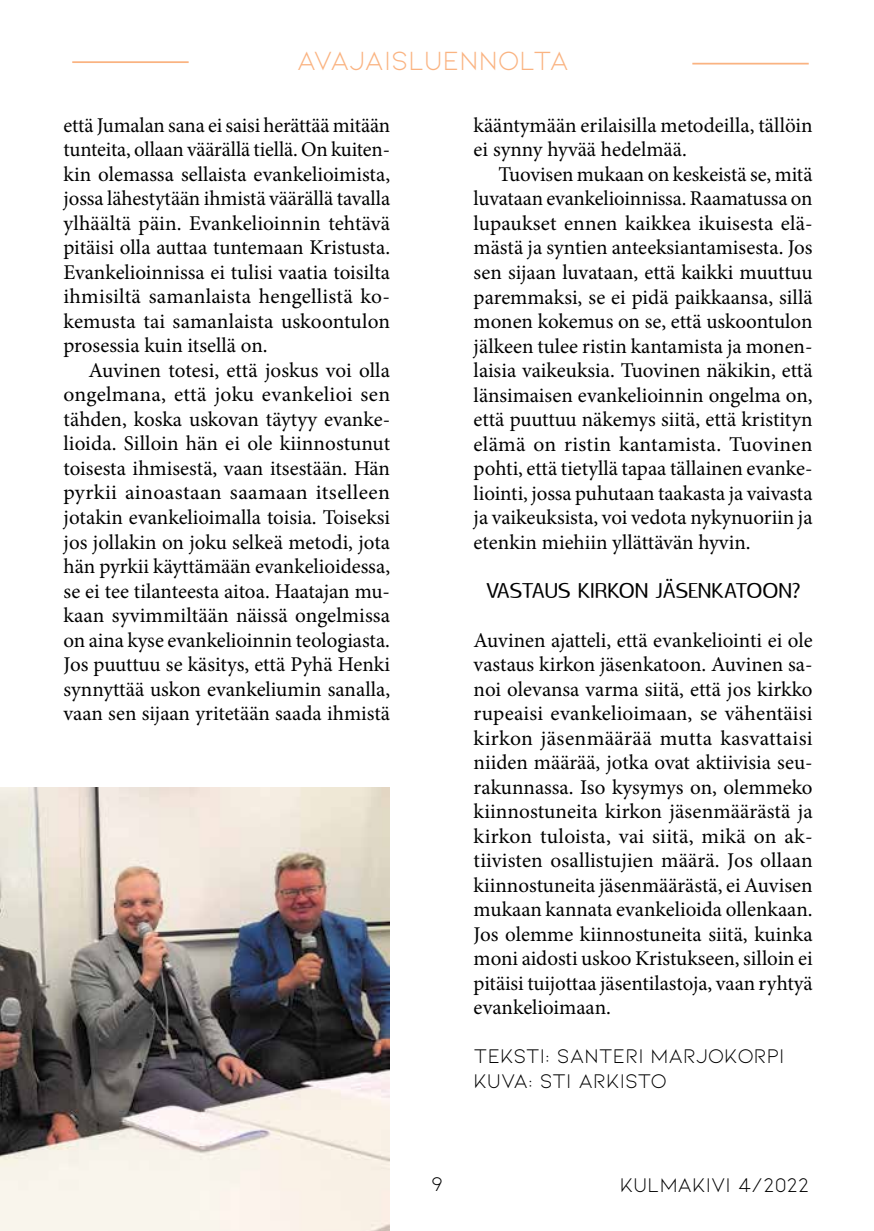
<style>
.page{position:relative;width:874px;height:1231px;background:#fff}
.page>*{position:absolute;margin:0;border:0;box-sizing:border-box;transform-origin:0 0}
.t1{font:28px "Kiona";color:#fab381}
.t2{font:21px/24.5px "Minion Pro";color:#000;text-align:justify}
.t3{font:21px/24.5px "Kiona";color:#000}
.t4{font:21px "Rabelo";color:#000}
</style>
<div class="page">
<hr style="left:692px;top:63px;width:116px;height:1px;background:#fab381">
<hr style="left:72px;top:61px;width:116px;height:2px;background:#fab381">
<img style="left:0;top:787px;width:389px;height:443px">
<h1 class="t1" style="left:296px;top:45px;width:273px">AVAJAISLUENNOLTA</h1>
<p class="t2" style="left:63px;top:113px;width:328px">että Jumalan sana ei saisi herättää mitään tunteita, ollaan väärällä tiellä. On kuiten&shy;kin olemassa sellaista evankelioimista, jossa lähestytään ihmistä väärällä tavalla ylhäältä päin. Evankelioinnin tehtävä pitäisi olla auttaa tuntemaan Kristusta.<br>Evankelioinnissa ei tulisi vaatia toisilta ihmisiltä samanlaista hengellistä ko&shy;kemusta tai samanlaista uskoontulon prosessia kuin itsellä on.</p>
<p class="t2" style="left:63px;top:358px;width:328px;text-indent:25px">Auvinen totesi, että joskus voi olla ongelmana, että joku evankelioi sen tähden, koska uskovan täytyy evanke&shy;lioida. Silloin hän ei ole kiinnostunut toisesta ihmisestä, vaan itsestään. Hän pyrkii ainoastaan saamaan itselleen jotakin evankelioimalla toisia. Toiseksi jos jollakin on joku selkeä metodi, jota hän pyrkii käyttämään evankelioidessa, se ei tee tilanteesta aitoa. Haatajan mu&shy;kaan syvimmiltään näissä ongelmissa on aina kyse evankelioinnin teologiasta.<br>Jos puuttuu se käsitys, että Pyhä Henki synnyttää uskon evankeliumin sanalla, vaan sen sijaan yritetään saada ihmistä</p>
<p class="t2" style="left:473px;top:113px;width:340px">kääntymään erilaisilla metodeilla, tällöin ei synny hyvää hedelmää.</p>
<p class="t2" style="left:473px;top:162px;width:340px;text-indent:25px">Tuovisen mukaan on keskeistä se, mitä luvataan evankelioinnissa. Raamatussa on lupaukset ennen kaikkea ikuisesta elä&shy;mästä ja syntien anteeksiantamisesta. Jos sen sijaan luvataan, että kaikki muuttuu paremmaksi, se ei pidä paikkaansa, sillä monen kokemus on se, että uskoontulon jälkeen tulee ristin kantamista ja monen&shy;laisia vaikeuksia. Tuovinen näkikin, että länsimaisen evankelioinnin ongelma on, että puuttuu näkemys siitä, että kristityn elämä on ristin kantamista. Tuovinen pohti, että tietyllä tapaa tällainen evanke&shy;liointi, jossa puhutaan taakasta ja vaivasta ja vaikeuksista, voi vedota nykynuoriin ja etenkin miehiin yllättävän hyvin.</p>
<p class="t4" style="left:486px;top:578px;width:315px">VASTAUS KIRKON JÄSENKATOON?</p>
<p class="t2" style="left:473px;top:627px;width:340px">Auvinen ajatteli, että evankeliointi ei ole vastaus kirkon jäsenkatoon. Auvinen sa&shy;noi olevansa varma siitä, että jos kirkko rupeaisi evankelioimaan, se vähentäisi kirkon jäsenmäärää mutta kasvattaisi niiden määrää, jotka ovat aktiivisia seu&shy;rakunnassa. Iso kysymys on, olemmeko kiinnostuneita kirkon jäsenmäärästä ja kirkon tuloista, vai siitä, mikä on ak&shy;tiivisten osallistujien määrä. Jos ollaan kiinnostuneita jäsenmäärästä, ei Auvisen mukaan kannata evankelioida ollenkaan.<br>Jos olemme kiinnostuneita siitä, kuinka moni aidosti uskoo Kristukseen, silloin ei pitäisi tuijottaa jäsentilastoja, vaan ryhtyä evankelioimaan.</p>
<p class="t3" style="left:473px;top:1043px;width:312px">TEKSTI: SANTERI MARJOKORPI<br>KUVA: STI ARKISTO</p>
<p class="t3" style="left:431px;top:1171px;width:13px">9</p>
<p class="t3" style="left:619px;top:1172px;width:191px">KULMAKIVI 4/2022</p>
</div>
